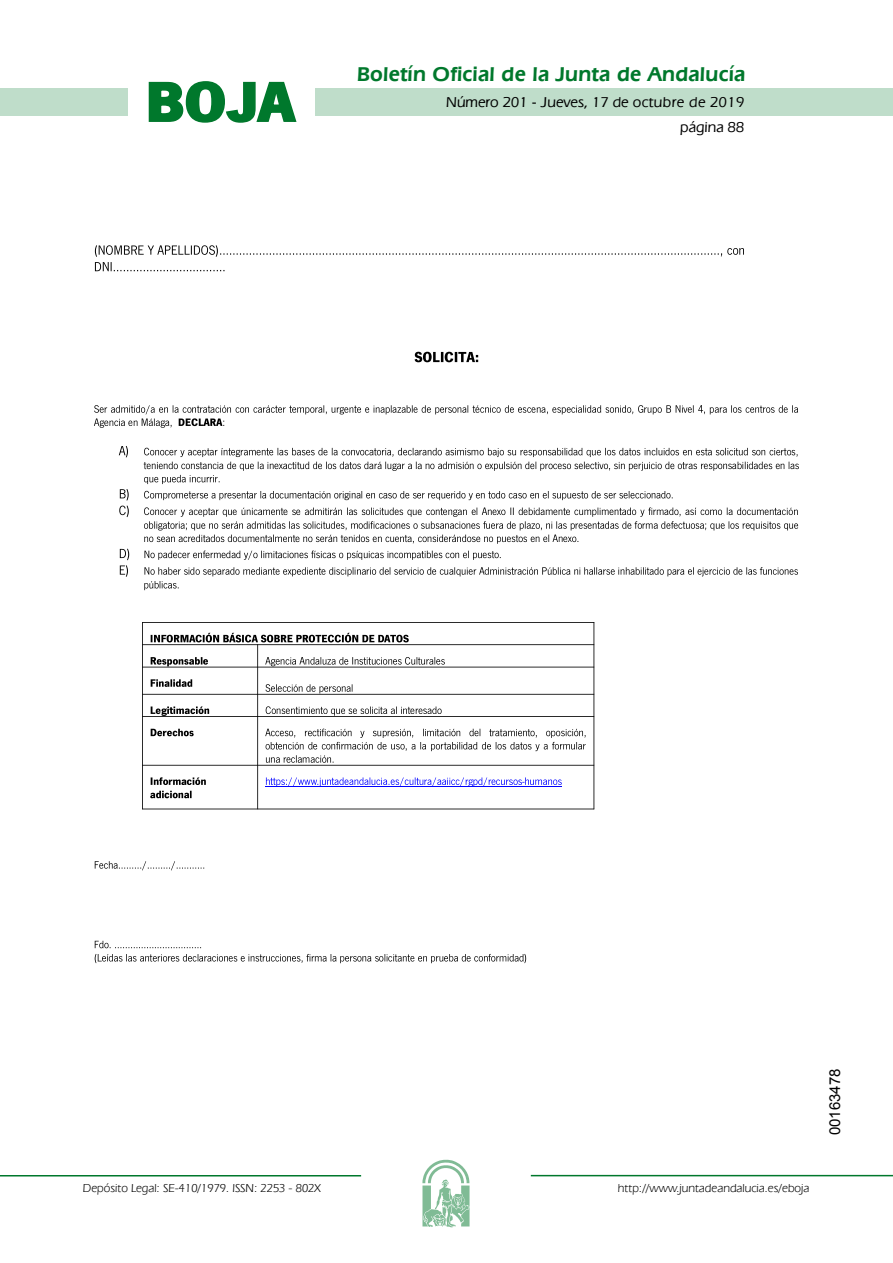
<style>
.page{position:relative;width:893px;height:1263px;background:#fff}
.page>*{position:absolute;margin:0;border:0;box-sizing:border-box;transform-origin:0 0}
.t1{font:700 57.75px "News Got T";color:#00782c;scale:1.14 1}
.t2{font:600 21px "Eras IT Cby BT";letter-spacing:.01em;color:#00782c}
.t3{font:500 15px/24.5px "Eras IT Cby BT";color:#000;text-align:right}
.t4{font:15px "Arial";color:#000}
.t5{font:12px "Eras IT Cby BT";color:#000}
</style>
<div class="page">
<div style="left:315px;top:88px;width:577px;height:28px;background:#bfddca"></div>
<div style="left:0;top:88px;width:128px;height:28px;background:#bfddca"></div>
<hr style="left:0;top:1175px;width:361px;height:2px;background:#00782c">
<svg style="left:422px;top:1159px;width:47px;height:68px"></svg>
<hr style="left:531px;top:1175px;width:361px;height:1px;background:#00782c">
<svg style="left:148px;top:81px;width:149px;height:42px"></svg>
<svg style="left:95px;top:245px;width:649px;height:26px"></svg>
<svg style="left:414px;top:352px;width:64px;height:10px"></svg>
<svg style="left:94px;top:405px;width:704px;height:23px"></svg>
<svg style="left:119px;top:446px;width:9px;height:11px"></svg>
<svg style="left:144px;top:448px;width:654px;height:36px"></svg>
<svg style="left:144px;top:491px;width:528px;height:9px"></svg>
<svg style="left:119px;top:489px;width:10px;height:28px"></svg>
<svg style="left:144px;top:507px;width:654px;height:37px"></svg>
<svg style="left:144px;top:551px;width:356px;height:9px"></svg>
<svg style="left:120px;top:549px;width:9px;height:28px"></svg>
<svg style="left:144px;top:567px;width:654px;height:23px"></svg>
<svg style="left:142px;top:622px;width:452px;height:188px"></svg>
<hr style="left:265px;top:786px;width:297px;height:1px;background:#00f">
<svg style="left:95px;top:861px;width:109px;height:9px"></svg>
<svg style="left:95px;top:941px;width:106px;height:7px"></svg>
<svg style="left:95px;top:954px;width:431px;height:9px"></svg>
<h1 class="t1" style="left:145px;top:68px;width:133px">BOJA</h1>
<h2 class="t2" style="left:357px;top:62px;width:390px">Boletín Oficial de la Junta de Andalucía</h2>
<p class="t3" style="left:446px;top:90px;width:300px">Número 201 - Jueves, 17 de octubre de 2019 página 88</p>
<p class="t5" style="left:83px;top:1181px;width:239px">Depósito Legal: SE-410/1979. ISSN: 2253 - 802X</p>
<p class="t5" style="left:618px;top:1181px;width:193px">http://www.juntadeandalucia.es/eboja</p>
<p class="t4" style="left:825px;top:1135px;width:68px;rotate:-90deg">00163478</p>
</div>
